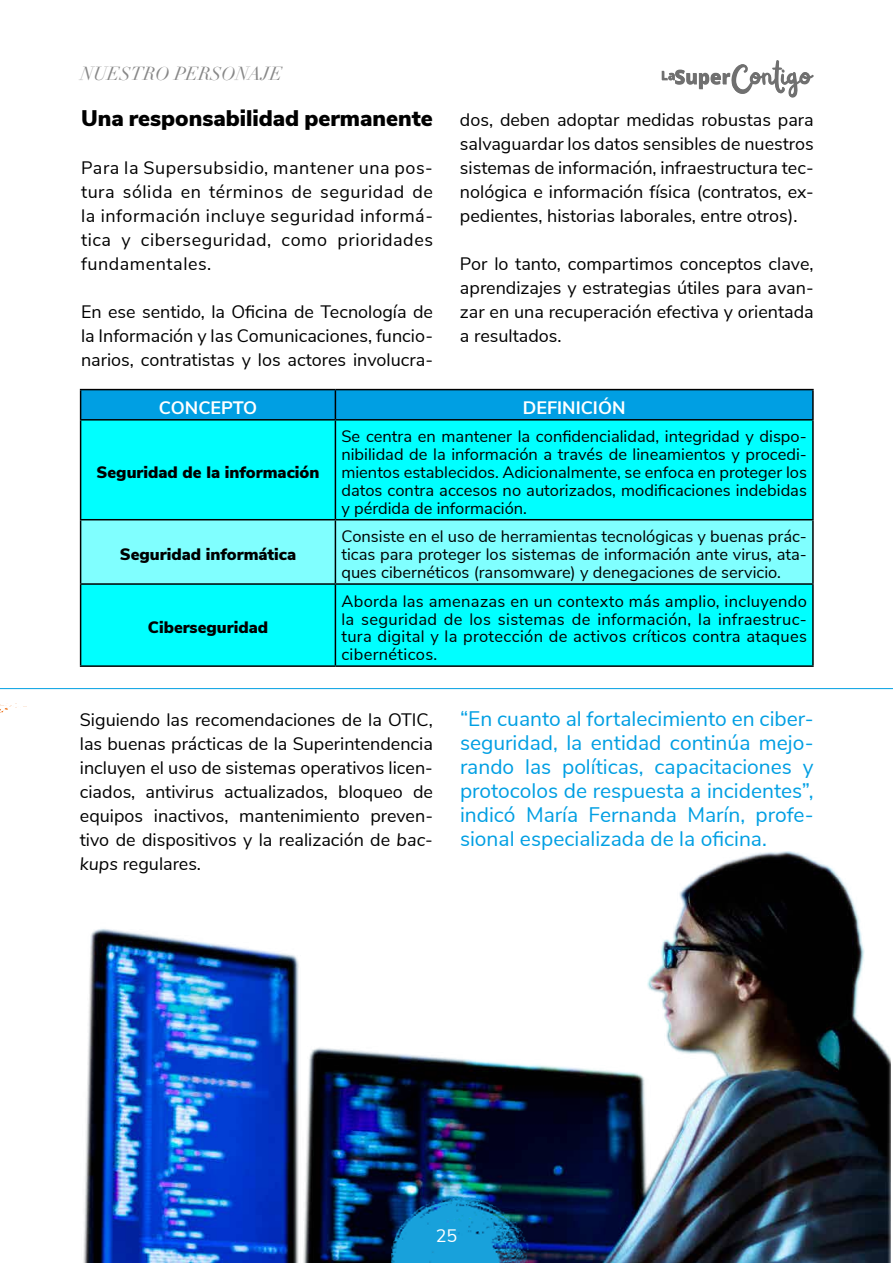
<style>
.page{position:relative;width:893px;height:1263px;background:#fff}
.page>*{position:absolute;margin:0;border:0;box-sizing:border-box;transform-origin:0 0}
.t1{font:900 22.5px "Nunito Sans";color:#000}
.t2{font:21px/24px "Nunito Sans";color:#009fe3;text-align:justify}
.t3{font:italic 18.45px "Didot";color:#878787}
.t4{font:italic 18.45px "Didot";color:#595959}
.t5{font:18px/24px "Nunito Sans";color:#000;text-align:justify}
.t6{font:700 18px "Nunito Sans";color:#fff}
.t7{font:18px "Nunito Sans";color:#fff}
.t8{font:16.5px/17.9px "Nunito Sans";color:#000;text-align:justify}
.t9{font:900 16.5px "Nunito Sans";color:#000}
.s1{font-style:italic}
</style>
<div class="page">
<svg style="left:662px;top:60px;width:152px;height:38px"></svg>
<img style="left:83px;top:851px;width:808px;height:412px">
<div style="left:81px;top:421px;width:731px;height:244px;background:#0ff"></div>
<div style="left:81px;top:520px;width:731px;height:63px;background:#80ffff"></div>
<hr style="left:80px;top:389px;width:255px;height:1px;background:#000">
<hr style="left:335px;top:389px;width:479px;height:1px;background:#000">
<div style="left:80px;top:390px;width:732px;height:29px;background:#009fe3"></div>
<hr style="left:812px;top:390px;width:2px;height:29px;background:#000">
<hr style="left:80px;top:419px;width:255px;height:2px;background:#000">
<hr style="left:80px;top:421px;width:1px;height:98px;background:#000">
<hr style="left:335px;top:419px;width:479px;height:2px;background:#000">
<hr style="left:335px;top:421px;width:1px;height:98px;background:#000">
<hr style="left:812px;top:421px;width:2px;height:98px;background:#000">
<hr style="left:80px;top:519px;width:255px;height:1px;background:#000">
<hr style="left:80px;top:520px;width:1px;height:63px;background:#000">
<hr style="left:335px;top:519px;width:479px;height:1px;background:#000">
<hr style="left:335px;top:520px;width:1px;height:63px;background:#000">
<hr style="left:812px;top:520px;width:2px;height:63px;background:#000">
<hr style="left:80px;top:583px;width:255px;height:2px;background:#000">
<hr style="left:80px;top:585px;width:1px;height:80px;background:#000">
<hr style="left:335px;top:583px;width:479px;height:2px;background:#000">
<hr style="left:335px;top:585px;width:1px;height:80px;background:#000">
<hr style="left:812px;top:585px;width:2px;height:80px;background:#000">
<hr style="left:80px;top:665px;width:255px;height:2px;background:#000">
<hr style="left:335px;top:665px;width:479px;height:2px;background:#000">
<hr style="left:0;top:688px;width:893px;height:1px;background:#009fe3">
<svg style="left:0;top:703px;width:25px;height:10px"></svg>
<p class="t4" style="left:156px;top:61px;width:159px">AS ACTIVIDADES</p>
<p class="t3" style="left:81px;top:62px;width:203px">NUESTRO PERSONAJE</p>
<p class="t1" style="left:81px;top:102px;width:353px">Una responsabilidad permanente</p>
<p class="t5" style="left:81px;top:155px;width:353px">Para la Supersubsidio, mantener una pos&shy;tura sólida en términos de seguridad de la información incluye seguridad informá&shy;tica y ciberseguridad, como prioridades fundamentales.</p>
<p class="t5" style="left:81px;top:299px;width:353px">En ese sentido, la Oficina de Tecnología de la Información y las Comunicaciones, funcio&shy;narios, contratistas y los actores involucra-</p>
<p class="t5" style="left:460px;top:107px;width:355px">dos, deben adoptar medidas robustas para salvaguardar los datos sensibles de nuestros sistemas de información, infraestructura tec&shy;nológica e información física (contratos, ex&shy;pedientes, historias laborales, entre otros).</p>
<p class="t5" style="left:460px;top:251px;width:355px">Por lo tanto, compartimos conceptos clave, aprendizajes y estrategias útiles para avan&shy;zar en una recuperación efectiva y orientada a resultados.</p>
<p class="t6" style="left:159px;top:394px;width:100px">CONCEPTO</p>
<p class="t6" style="left:523px;top:394px;width:104px">DEFINICIÓN</p>
<p class="t9" style="left:97px;top:460px;width:224px">Seguridad de la información</p>
<p class="t9" style="left:120px;top:542px;width:178px">Seguridad informática</p>
<p class="t9" style="left:148px;top:615px;width:122px">Ciberseguridad</p>
<p class="t8" style="left:341px;top:427px;width:467px">Se centra en mantener la confidencialidad, integridad y dispo&shy;nibilidad de la información a través de lineamientos y procedi&shy;mientos establecidos. Adicionalmente, se enfoca en proteger los datos contra accesos no autorizados, modificaciones indebidas y pérdida de información.</p>
<p class="t8" style="left:341px;top:527px;width:467px">Consiste en el uso de herramientas tecnológicas y buenas prác&shy;ticas para proteger los sistemas de información ante virus, ata&shy;ques cibernéticos (ransomware) y denegaciones de servicio.</p>
<p class="t8" style="left:341px;top:591px;width:467px">Aborda las amenazas en un contexto más amplio, incluyendo la seguridad de los sistemas de información, la infraestruc&shy;tura digital y la protección de activos críticos contra ataques cibernéticos.</p>
<p class="t5" style="left:80px;top:707px;width:355px">Siguiendo las recomendaciones de la OTIC, las buenas prácticas de la Superintendencia incluyen el uso de sistemas operativos licen&shy;ciados, antivirus actualizados, bloqueo de equipos inactivos, mantenimiento preven&shy;tivo de dispositivos y la realización de <span class="s1">bac&shy;kups</span> regulares.</p>
<p class="t2" style="left:460px;top:705px;width:355px">“En cuanto al fortalecimiento en ciber&shy;seguridad, la entidad continúa mejo&shy;rando las políticas, capacitaciones y protocolos de respuesta a incidentes”, indicó María Fernanda Marín, profe&shy;sional especializada de la oficina.</p>
<p class="t7" style="left:436px;top:1222px;width:23px">25</p>
</div>
